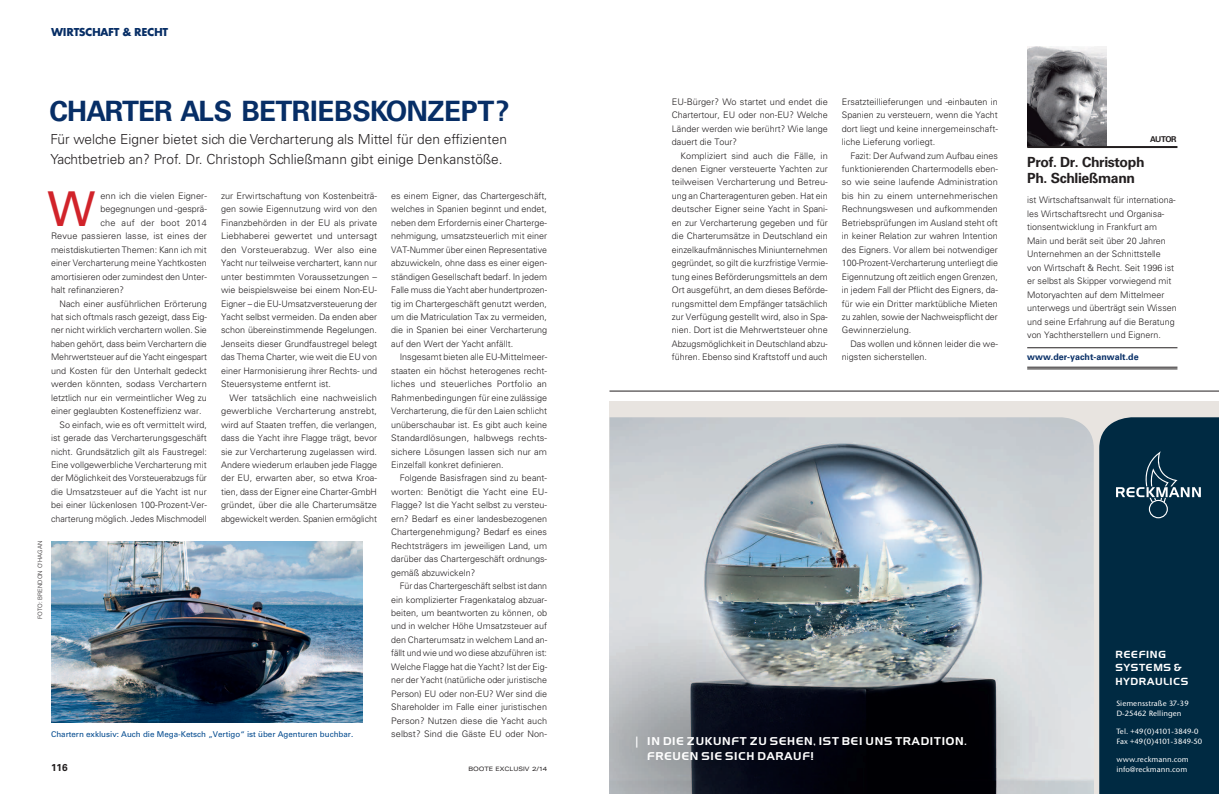
<style>
.page{position:relative;width:1219px;height:794px;background:#fff}
.page>*{position:absolute;margin:0;border:0;box-sizing:border-box;transform-origin:0 0}
.t1{font:48px "Univers LT Std";color:#d1232a}
.t2{font:700 28px "Univers LT Std";letter-spacing:-.02em;color:#072e66}
.t3{font:700 14px/16px "Univers LT Std";letter-spacing:-.025em;color:#231f20}
.t4{font:300 13.8px/20px "Univers LT Std";color:#231f20}
.t5{font:700 12px "Futura TOT";letter-spacing:-.02em;color:#072e66}
.t6{font:11px/15px "Handel Gothic";letter-spacing:.07em;color:#fff}
.t7{font:10px/13.5px "Handel Gothic";letter-spacing:.07em;color:#fff}
.t8{font:700 10px "Univers LT Std";color:#231f20}
.t9{font:300 9px/13.4px "Univers LT Std";color:#231f20;text-align:justify}
.t10{font:700 9px "Univers LT Std";color:#072e66}
.t11{font:300 9px "Univers LT Std";letter-spacing:.025em;color:#231f20}
.t12{font:500 8px/10px "Stone Sans Itc T";letter-spacing:.005em;color:#fff}
.t13{font:8px "Univers LT Std";color:#01498e}
.t14{font:700 8px "Univers LT Std";letter-spacing:-.055em;color:#231f20}
.t15{font:300 6px "Univers LT Std";color:#231f20}
.t16{font:expanded 6px "Univers LT Std";letter-spacing:.005em;color:#231f20}
</style>
<div class="page">
<hr style="left:609px;top:391px;width:610px;height:1px;background:#231f20">
<img style="left:1027px;top:46px;width:80px;height:100px">
<hr style="left:1027px;top:146px;width:150px;height:2px;background:#231f20">
<hr style="left:1027px;top:369px;width:150px;height:1px;background:#231f20">
<hr style="left:1027px;top:347px;width:150px;height:1px;background:#231f20">
<hr style="left:1027px;top:367px;width:150px;height:1px;background:#231f20">
<img style="left:51px;top:541px;width:312px;height:181px">
<div style="left:609px;top:402px;width:610px;height:392px;background:#e8e4e0"></div>
<svg style="left:1099px;top:417px;width:120px;height:377px;fill:#002a42"></svg>
<img style="left:609px;top:417px;width:485px;height:377px">
<div style="left:1149px;top:500px;width:19px;height:18px;border:1px solid #fff;border-radius:50%"></div>
<svg style="left:1116px;top:451px;width:85px;height:52px"></svg>
<img style="left:609px;top:602px;width:484px;height:192px">
<h3 class="t5" style="left:51px;top:25px;width:119px">WIRTSCHAFT &amp; RECHT</h3>
<h2 class="t2" style="left:50px;top:95px;width:461px">Charter als Betriebskonzept ?</h2>
<h3 class="t4" style="left:51px;top:129px;width:458px">Für welche Eigner bietet sich die Vercharterung als Mittel für den effizienten<br>Yachtbetrieb an? Prof. Dr. Christoph Schließmann gibt einige Denkanstöße.</h3>
<h1 class="t1" style="left:47px;top:180px;width:49px">W</h1>
<p class="t9" style="left:100px;top:189px;width:108px">enn ich die vielen Eigner-</p>
<p class="t9" style="left:100px;top:202px;width:108px">begegnungen und -gesprä-</p>
<p class="t11" style="left:100px;top:217px;width:108px">che auf der boot 2014</p>
<p class="t9" style="left:51px;top:229px;width:157px">Revue passieren lasse, ist eines der</p>
<p class="t9" style="left:51px;top:243px;width:157px">meistdiskutierten Themen: Kann ich mit</p>
<p class="t9" style="left:51px;top:256px;width:157px">einer Vercharterung meine Yachtkosten</p>
<p class="t9" style="left:51px;top:270px;width:157px">amortisieren oder zumindest den Unter-</p>
<p class="t9" style="left:51px;top:283px;width:75px">halt refinanzieren?</p>
<p class="t9" style="left:60px;top:297px;width:149px">Nach einer ausführlichen Erörterung</p>
<p class="t9" style="left:51px;top:310px;width:157px">hat sich oftmals rasch gezeigt, dass Eig-</p>
<p class="t9" style="left:51px;top:323px;width:157px">ner nicht wirklich verchartern wollen. Sie</p>
<p class="t9" style="left:51px;top:337px;width:157px">haben gehört, dass beim Verchartern die</p>
<p class="t9" style="left:51px;top:350px;width:157px">Mehrwertsteuer auf die Yacht eingespart</p>
<p class="t9" style="left:51px;top:364px;width:157px">und Kosten für den Unterhalt gedeckt</p>
<p class="t9" style="left:51px;top:377px;width:157px">werden könnten, sodass Verchartern</p>
<p class="t9" style="left:51px;top:391px;width:157px">letztlich nur ein vermeintlicher Weg zu</p>
<p class="t9" style="left:51px;top:404px;width:152px">einer geglaubten Kosteneffizienz war.</p>
<p class="t9" style="left:60px;top:418px;width:149px">So einfach, wie es oft vermittelt wird,</p>
<p class="t9" style="left:51px;top:431px;width:157px">ist gerade das Vercharterungsgeschäft</p>
<p class="t9" style="left:51px;top:444px;width:157px">nicht. Grundsätzlich gilt als Faustregel:</p>
<p class="t9" style="left:51px;top:458px;width:157px">Eine vollgewerbliche Vercharterung mit</p>
<p class="t9" style="left:51px;top:471px;width:157px">der Möglichkeit des Vorsteuerabzugs für</p>
<p class="t9" style="left:51px;top:485px;width:157px">die Umsatzsteuer auf die Yacht ist nur</p>
<p class="t9" style="left:51px;top:498px;width:157px">bei einer lückenlosen 100-Prozent-Ver-</p>
<p class="t9" style="left:51px;top:512px;width:157px">charterung möglich. Jedes Mischmodell</p>
<p class="t15" style="left:37px;top:619px;width:79px;rotate:-90deg">Foto: Brendon O’Hagan</p>
<p class="t9" style="left:221px;top:189px;width:158px">zur Erwirtschaftung von Kostenbeiträ&shy;gen sowie Eigennutzung wird von den Finanzbehörden in der EU als private Liebhaberei gewertet und untersagt den Vorsteuerabzug. Wer also eine Yacht nur teilweise verchartert, kann nur unter bestimmten Voraussetzungen – wie beispielsweise bei einem Non-EU-Eigner – die EU-Umsatzversteuerung der Yacht selbst vermeiden. Da enden aber schon übereinstimmende Regelungen.<br>Jenseits dieser Grundfaustregel belegt das Thema Charter, wie weit die EU von einer Harmonisierung ihrer Rechts- und Steuersysteme entfernt ist.</p>
<p class="t9" style="left:221px;top:391px;width:157px;text-indent:9px">Wer tatsächlich eine nachweislich gewerbliche Vercharterung anstrebt, wird auf Staaten treffen, die verlangen, dass die Yacht ihre Flagge trägt, bevor sie zur Vercharterung zugelassen wird.<br>Andere wiederum erlauben jede Flagge der EU, erwarten aber, so etwa Kroa&shy;tien, dass der Eigner eine Charter-GmbH gründet, über die alle Charterumsätze abgewickelt werden. Spanien ermöglicht</p>
<p class="t13" style="left:51px;top:729px;width:304px">Chartern exklusiv: Auch die Mega-Ketsch „Vertigo“ ist über Agenturen buchbar.</p>
<p class="t9" style="left:391px;top:189px;width:158px">es einem Eigner, das Chartergeschäft, welches in Spanien beginnt und endet, neben dem Erfordernis einer Charterge&shy;nehmigung, umsatzsteuerlich mit einer VAT-Nummer über einen Representative abzuwickeln, ohne dass es einer eigen&shy;ständigen Gesellschaft bedarf. In jedem Falle muss die Yacht aber hundertprozen&shy;tig im Chartergeschäft genutzt werden, um die Matriculation Tax zu vermeiden, die in Spanien bei einer Vercharterung auf den Wert der Yacht anfällt.</p>
<p class="t9" style="left:391px;top:350px;width:157px;text-indent:9px">Insgesamt bieten alle EU-Mittelmeer&shy;staaten ein höchst heterogenes recht&shy;liches und steuerliches Portfolio an Rahmenbedingungen für eine zulässige Vercharterung, die für den Laien schlicht unüberschaubar ist. Es gibt auch keine Standardlösungen, halbwegs rechts&shy;sichere Lösungen lassen sich nur am Einzelfall konkret definieren.</p>
<p class="t9" style="left:391px;top:471px;width:157px;text-indent:9px">Folgende Basisfragen sind zu beant&shy;worten: Benötigt die Yacht eine EU-Flagge? Ist die Yacht selbst zu versteu&shy;ern? Bedarf es einer landesbezogenen Chartergenehmigung? Bedarf es eines Rechtsträgers im jeweiligen Land, um darüber das Chartergeschäft ordnungs&shy;gemäß abzuwickeln?</p>
<p class="t9" style="left:391px;top:579px;width:157px;text-indent:9px">Für das Chartergeschäft selbst ist dann ein komplizierter Fragenkatalog abzuar&shy;beiten, um beantworten zu können, ob und in welcher Höhe Umsatzsteuer auf den Charterumsatz in welchem Land an&shy;fällt und wie und wo diese abzuführen ist:<br>Welche Flagge hat die Yacht? Ist der Eig&shy;ner der Yacht (natürliche oder juristische Person) EU oder non-EU? Wer sind die Shareholder im Falle einer juristischen Person? Nutzen diese die Yacht auch selbst? Sind die Gäste EU oder Non-</p>
<p class="t8" style="left:51px;top:762px;width:18px">116</p>
<p class="t16" style="left:468px;top:766px;width:80px">BOOTE EXCLUSIV 2/14</p>
<p class="t9" style="left:672px;top:95px;width:157px">EU-Bürger? Wo startet und endet die Chartertour, EU oder non-EU? Welche Länder werden wie berührt? Wie lange dauert die Tour?</p>
<p class="t9" style="left:672px;top:149px;width:158px;text-indent:9px">Kompliziert sind auch die Fälle, in denen Eigner versteuerte Yachten zur teilweisen Vercharterung und Betreu&shy;ung an Charteragenturen geben. Hat ein deutscher Eigner seine Yacht in Spani&shy;en zur Vercharterung gegeben und für die Charterumsätze in Deutschland ein einzelkaufmännisches Miniunternehmen gegründet, so gilt die kurzfristige Vermie&shy;tung eines Beförderungsmittels an dem Ort ausgeführt, an dem dieses Beförde&shy;rungsmittel dem Empfänger tatsächlich zur Verfügung gestellt wird, also in Spa&shy;nien. Dort ist die Mehrwertsteuer ohne Abzugsmöglichkeit in Deutschland abzu&shy;führen. Ebenso sind Kraftstoff und auch</p>
<p class="t9" style="left:842px;top:95px;width:157px">Ersatzteillieferungen und -einbauten in Spanien zu versteuern, wenn die Yacht dort liegt und keine innergemeinschaft&shy;liche Lieferung vorliegt.</p>
<p class="t9" style="left:842px;top:149px;width:157px;text-indent:9px">Fazit: Der Aufwand zum Aufbau eines funktionierenden Chartermodells eben&shy;so wie seine laufende Administration bis hin zu einem unternehmerischen Rechnungswesen und aufkommenden Betriebsprüfungen im Ausland steht oft in keiner Relation zur wahren Intention des Eigners. Vor allem bei notwendiger 100-Prozent-Vercharterung unterliegt die Eigennutzung oft zeitlich engen Grenzen, in jedem Fall der Pflicht des Eigners, da&shy;für wie ein Dritter marktübliche Mieten zu zahlen, sowie der Nachweispflicht der Gewinnerzielung.</p>
<p class="t9" style="left:842px;top:337px;width:157px;text-indent:9px">Das wollen und können leider die we&shy;nigsten sicherstellen.</p>
<p class="t14" style="left:1150px;top:135px;width:28px">AUTOR</p>
<h3 class="t3" style="left:1027px;top:154px;width:119px">Prof. Dr. Christoph<br>Ph. Schließmann</h3>
<p class="t9" style="left:1027px;top:194px;width:151px;text-align:left">ist Wirtschaftsanwalt für internationa&shy;les Wirtschaftsrecht und Organisa&shy;tionsentwicklung in Frankfurt am Main und berät seit über 20 Jahren Unternehmen an der Schnittstelle von Wirtschaft &amp; Recht. Seit 1996 ist er selbst als Skipper vorwiegend mit Motoryachten auf dem Mittelmeer unterwegs und überträgt sein Wissen und seine Erfahrung auf die Beratung von Yachtherstellern und Eignern.</p>
<p class="t10" style="left:1027px;top:352px;width:113px">www.der-yacht-anwalt.de</p>
<p class="t6" style="left:647px;top:733px;width:321px;text-indent:-13px">| IN DIE ZUKUNFT ZU SEHEN, IST BEI UNS TRADITION.<br>FREUEN SIE SICH DARAUF!</p>
<p class="t7" style="left:1116px;top:647px;width:74px">REEFING<br>SYSTEMS &amp;<br>HYDRAULICS</p>
<p class="t12" style="left:1116px;top:698px;width:74px">Siemensstraße 37-39<br>D-25462 Rellingen</p>
<p class="t12" style="left:1116px;top:726px;width:87px">Tel. +49(0)4101-3849-0<br>Fax +49(0)4101-3849-50</p>
<p class="t12" style="left:1116px;top:754px;width:74px">www.reckmann.com info@reckmann.com</p>
</div>
